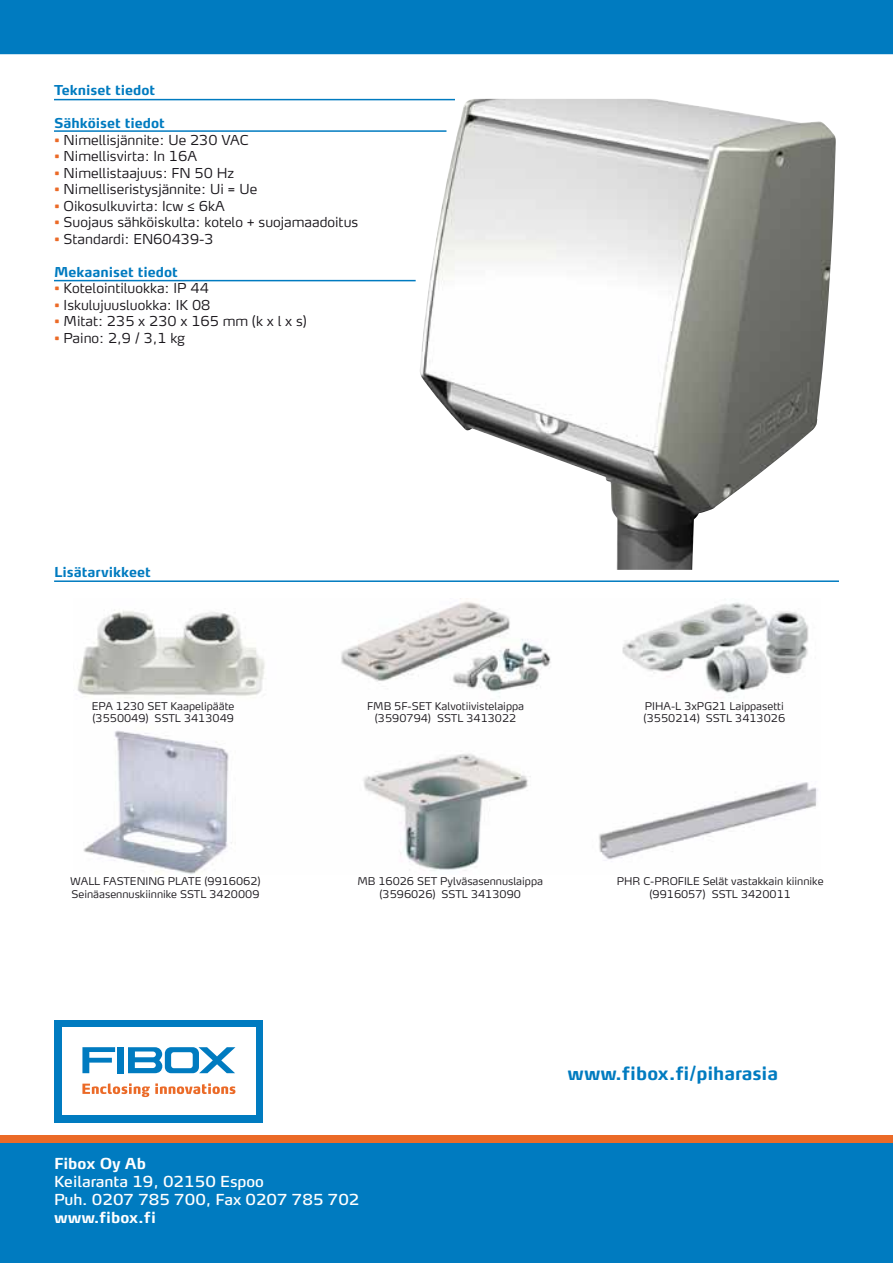
<style>
.page{position:relative;width:893px;height:1263px;background:#fff}
.page>*{position:absolute;margin:0;border:0;box-sizing:border-box;transform-origin:0 0}
.t1{font:700 18px "Max Pro";color:#007bc0}
.t2{font:15px/18px "Max Pro";color:#fff}
.t3{font:700 15px "Max Pro";color:#fff}
.t4{font:300 13.5px "Max Pro";color:#1a171c}
.t5{font:700 13.5px "Max Pro";color:#007bc0}
.t6{font:300 10.5px/12.6px "Max Pro";color:#1a171c;text-align:center}
.s1{color:#eb6a27}
</style>
<div class="page">
<div style="left:0;top:1135px;width:893px;height:9px;background:#eb6a27"></div>
<div style="left:0;top:1144px;width:893px;height:119px;background:#007bc0"></div>
<div style="left:0;top:0;width:893px;height:54px;background:#007bc0"></div>
<div style="left:54px;top:1020px;width:209px;height:103px;background:#007bc0"></div>
<div style="left:62px;top:1027px;width:193px;height:88px;background:#fff"></div>
<svg style="left:128px;top:1047px;width:107px;height:26px"></svg>
<div style="left:117px;top:1047px;width:7px;height:26px;background:#007bc0"></div>
<svg style="left:82px;top:1047px;width:33px;height:26px"></svg>
<svg style="left:82px;top:1083px;width:153px;height:14px"></svg>
<hr style="left:54px;top:99px;width:401px;height:1px;background:#007bc0">
<hr style="left:54px;top:130px;width:392px;height:2px;background:#007bc0">
<hr style="left:54px;top:280px;width:362px;height:1px;background:#007bc0">
<img style="left:419px;top:99px;width:417px;height:471px">
<img style="left:77px;top:601px;width:741px;height:273px">
<hr style="left:54px;top:580px;width:785px;height:2px;background:#007bc0">
<p class="t5" style="left:54px;top:82px;width:103px">Tekniset tiedot</p>
<p class="t5" style="left:54px;top:115px;width:112px">Sähköiset tiedot</p>
<p class="t4" style="left:54px;top:131px;width:196px"><span class="s1">•</span> Nimellisjännite: Ue 230 VAC</p>
<p class="t4" style="left:54px;top:148px;width:145px"><span class="s1">•</span> Nimellisvirta: In 16A</p>
<p class="t4" style="left:54px;top:164px;width:182px"><span class="s1">•</span> Nimellistaajuus: FN 50 Hz</p>
<p class="t4" style="left:54px;top:181px;width:205px"><span class="s1">•</span> Nimelliseristysjännite: Ui = Ue</p>
<p class="t4" style="left:54px;top:197px;width:172px"><span class="s1">•</span> Oikosulkuvirta: Icw ≤ 6kA</p>
<p class="t4" style="left:54px;top:214px;width:306px"><span class="s1">•</span> Suojaus sähköiskulta: kotelo + suojamaadoitus</p>
<p class="t4" style="left:54px;top:230px;width:161px"><span class="s1">•</span> Standardi: EN60439-3</p>
<p class="t5" style="left:54px;top:263px;width:125px">Mekaaniset tiedot</p>
<p class="t4" style="left:54px;top:280px;width:156px"><span class="s1">•</span> Kotelointiluokka: IP 44</p>
<p class="t4" style="left:54px;top:296px;width:158px"><span class="s1">•</span> Iskulujuusluokka: IK 08</p>
<p class="t4" style="left:54px;top:313px;width:255px"><span class="s1">•</span> Mitat: 235 x 230 x 165 mm (k x l x s)</p>
<p class="t4" style="left:54px;top:329px;width:133px"><span class="s1">•</span> Paino: 2,9 / 3,1 kg</p>
<p class="t5" style="left:54px;top:563px;width:98px">Lisätarvikkeet</p>
<p class="t6" style="left:92px;top:699px;width:144px;text-align:left">EPA 1230 SET Kaapelipääte (3550049) SSTL 3413049</p>
<p class="t6" style="left:367px;top:699px;width:158px">FMB 5F-SET Kalvotiivistelaippa (3590794) SSTL 3413022</p>
<p class="t6" style="left:644px;top:699px;width:143px;text-align:left">PIHA-L 3xPG21 Laippasetti (3550214) SSTL 3413026</p>
<p class="t6" style="left:70px;top:875px;width:192px;text-align:left">WALL FASTENING PLATE (9916062)<br>Seinäasennuskiinnike SSTL 3420009</p>
<p class="t6" style="left:357px;top:875px;width:187px">MB 16026 SET Pylväsasennuslaippa (3596026) SSTL 3413090</p>
<p class="t6" style="left:617px;top:875px;width:208px">PHR C-PROFILE Selät vastakkain kiinnike (9916057) SSTL 3420011</p>
<h2 class="t3" style="left:54px;top:1154px;width:93px">Fibox Oy Ab</h2>
<h2 class="t2" style="left:54px;top:1172px;width:307px">Keilaranta 19, 02150 Espoo<br>Puh. 0207 785 700, Fax 0207 785 702</h2>
<h2 class="t3" style="left:54px;top:1208px;width:104px">www.f ibox.f i</h2>
<h1 class="t1" style="left:568px;top:1061px;width:212px">www.f ibox.f i/piharasia</h1>
</div>
